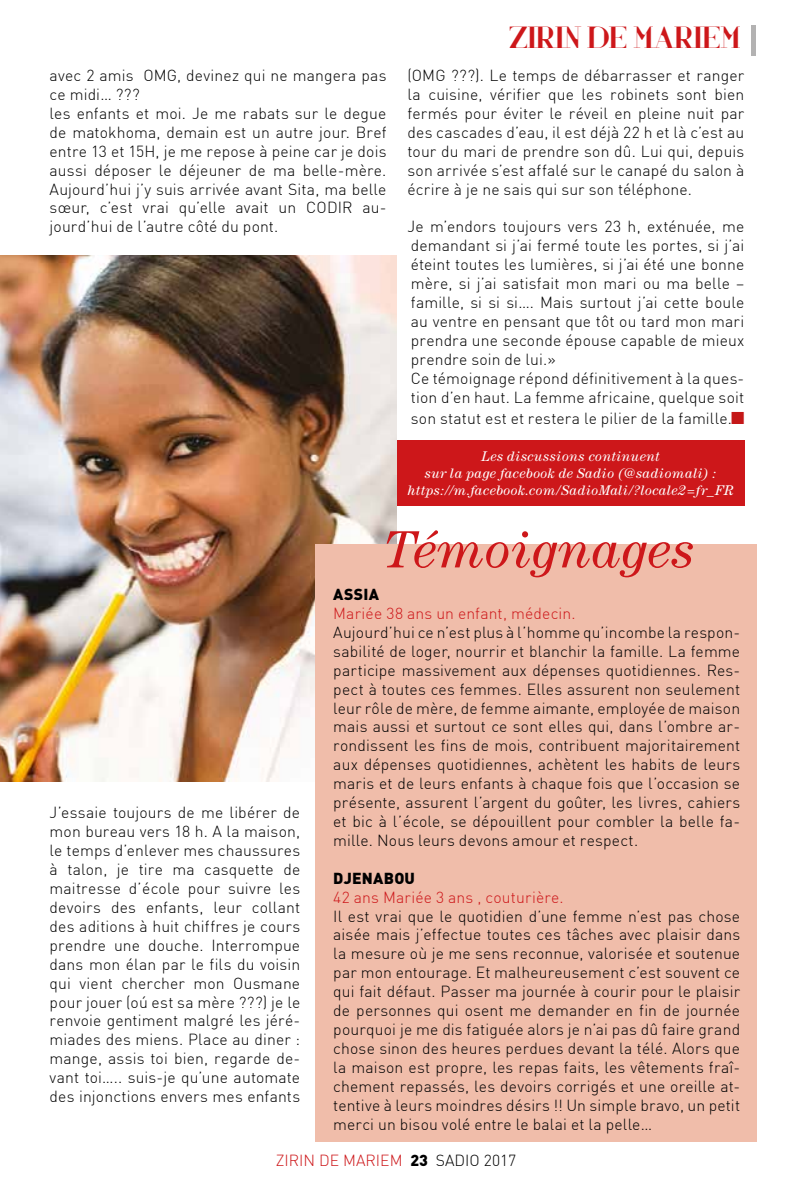
<style>
.page{position:relative;width:794px;height:1191px;background:#fff}
.page>*{position:absolute;margin:0;border:0;box-sizing:border-box;transform-origin:0 0}
.t1{font:italic 52.5px "Century";letter-spacing:.01em;color:#cd171a}
.t2{font:31.5px "Voor";color:#cd171a}
.t3{font:300 15.75px/18.9px "DIN";letter-spacing:.01em;color:#000;text-align:justify}
.t4{font:300 15.75px "DIN";color:#cd171a}
.t5{font:900 15.75px "DIN";letter-spacing:.02em;color:#000}
.t6{font:italic 14px/16.8px "Century";letter-spacing:.025em;color:#fff;text-align:center}
.s1{color:#c41718}
.s2{font-weight:900;color:#000}
.s3{color:#000}
</style>
<div class="page">
<img style="left:0;top:255px;width:396px;height:526px">
<div style="left:751px;top:25px;width:5px;height:30px;background:#b3b2b2"></div>
<div style="left:315px;top:544px;width:441px;height:597px;background:#f0bdaa"></div>
<div style="left:397px;top:440px;width:347px;height:65px;background:#cd171a"></div>
<p class="t3" style="left:50px;top:66px;width:338px;text-align:left">avec 2 amis OMG, devinez qui ne mangera pas ce midi… ???<br>les enfants et moi. Je me rabats sur le degue de matokhoma, demain est un autre jour. Bref entre 13 et 15H, je me repose à peine car je dois aussi déposer le déjeuner de ma belle-mère.<br>Aujourd’hui j’y suis arrivée avant Sita, ma belle sœur, c’est vrai qu’elle avait un CODIR</p>
<p class="t3" style="left:362px;top:198px;width:26px">au-</p>
<p class="t3" style="left:50px;top:217px;width:230px">jourd’hui de l’autre côté du pont.</p>
<h2 class="t2" style="left:509px;top:19px;width:233px">ZIRIN DE MARIEM</h2>
<p class="t3" style="left:407px;top:66px;width:338px">(O MG ???). Le temps de débarrasser et ranger la cuisine, vérifier que les robinets sont bien fermés pour éviter le réveil en pleine nuit par des cascades d’eau, il est déjà 22 h et là c’est au tour du mari de prendre son dû. Lui qui, depuis son arrivée s’est affalé sur le canapé du salon à écrire à je ne sais qui sur son téléphone.</p>
<p class="t3" style="left:407px;top:217px;width:338px;text-align:left">Je m’endors toujours vers 23 h, exténuée, me demandant si j’ai fermé toute les portes, si j’ai éteint toutes les lumières, si j’ai été une bonne mère, si j’ai satisfait mon mari ou ma belle – famille, si si si…. Mais surtout j’ai cette boule au ventre en pensant que tôt ou tard mon mari prendra une seconde épouse capable de mieux prendre soin de lui.»<br>Ce témoignage répond définitivement à la ques&shy;tion d’en haut. La femme africaine, quelque soit</p>
<p class="t3" style="left:411px;top:408px;width:335px">son statut est et restera le pilier de la famille.<span class="s1">■</span></p>
<p class="t6" style="left:408px;top:448px;width:327px">Les discussions continuent<br>sur la page facebook de Sadio (@sadiomali) : https://m.facebook.com/SadioMali/?locale2=fr_FR</p>
<p class="t3" style="left:50px;top:803px;width:252px">J’essaie toujours de me libérer de mon bureau vers 18 h. A la maison, le temps d’enlever mes chaussures à talon, je tire ma casquette de maitresse d’école pour suivre les devoirs des enfants, leur collant des aditions à huit chiffres je cours prendre une douche. I nterrompue dans mon élan par le fils du voisin qui vient chercher mon Ousmane pour jouer (oú est sa mère ???) je le renvoie gentiment malgré les jéré&shy;miades des miens. Place au diner : mange, assis toi bien, regarde de&shy;vant toi….. suis-je qu’une automate des injonctions envers mes enfants</p>
<h1 class="t1" style="left:383px;top:519px;width:313px">Témoignages</h1>
<p class="t5" style="left:333px;top:584px;width:45px">ASSIA</p>
<p class="t4" style="left:333px;top:603px;width:244px">Mariée 38 ans un enfant, médecin.</p>
<p class="t3" style="left:333px;top:622px;width:408px">Aujourd’hui ce n’est plus à l’homme qu’incombe la respon&shy;sabilité de loger, nourrir et blanchir la famille. La femme participe massivement aux dépenses quotidiennes. Res&shy;pect à toutes ces femmes. Elles assurent non seulement leur rôle de mère, de femme aimante, employée de maison mais aussi et surtout ce sont elles qui, dans l’ombre ar&shy;rondissent les fins de mois, contribuent majoritairement aux dépenses quotidiennes, achètent les habits de leurs maris et de leurs enfants à chaque fois que l’occasion se présente, assurent l’argent du goûter, les livres, cahiers et bic à l’école, se dépouillent pour combler la belle fa&shy;mille. Nous leurs devons amour et respect.</p>
<p class="t5" style="left:333px;top:867px;width:83px">DJENABOU</p>
<p class="t4" style="left:333px;top:887px;width:232px">42 ans Mariée 3 ans , couturière.</p>
<p class="t3" style="left:333px;top:906px;width:408px">I l est vrai que le quotidien d’une femme n’est pas chose aisée mais j’effectue toutes ces tâches avec plaisir dans la mesure où je me sens reconnue, valorisée et soutenue par mon entourage. Et malheureusement c’est souvent ce qui fait défaut. Passer ma journée à courir pour le plaisir de personnes qui osent me demander en fin de journée pourquoi je me dis fatiguée alors je n’ai pas dû faire grand chose sinon des heures perdues devant la télé. Alors que la maison est propre, les repas faits, les vêtements fraî&shy;chement repassés, les devoirs corrigés et une oreille at&shy;tentive à leurs moindres désirs !! U n simple bravo, un petit merci un bisou volé entre le balai et la pelle…</p>
<p class="t4" style="left:276px;top:1151px;width:242px">zirin de mariem <span class="s2">23</span> <span class="s3">sadio 2017</span></p>
</div>
